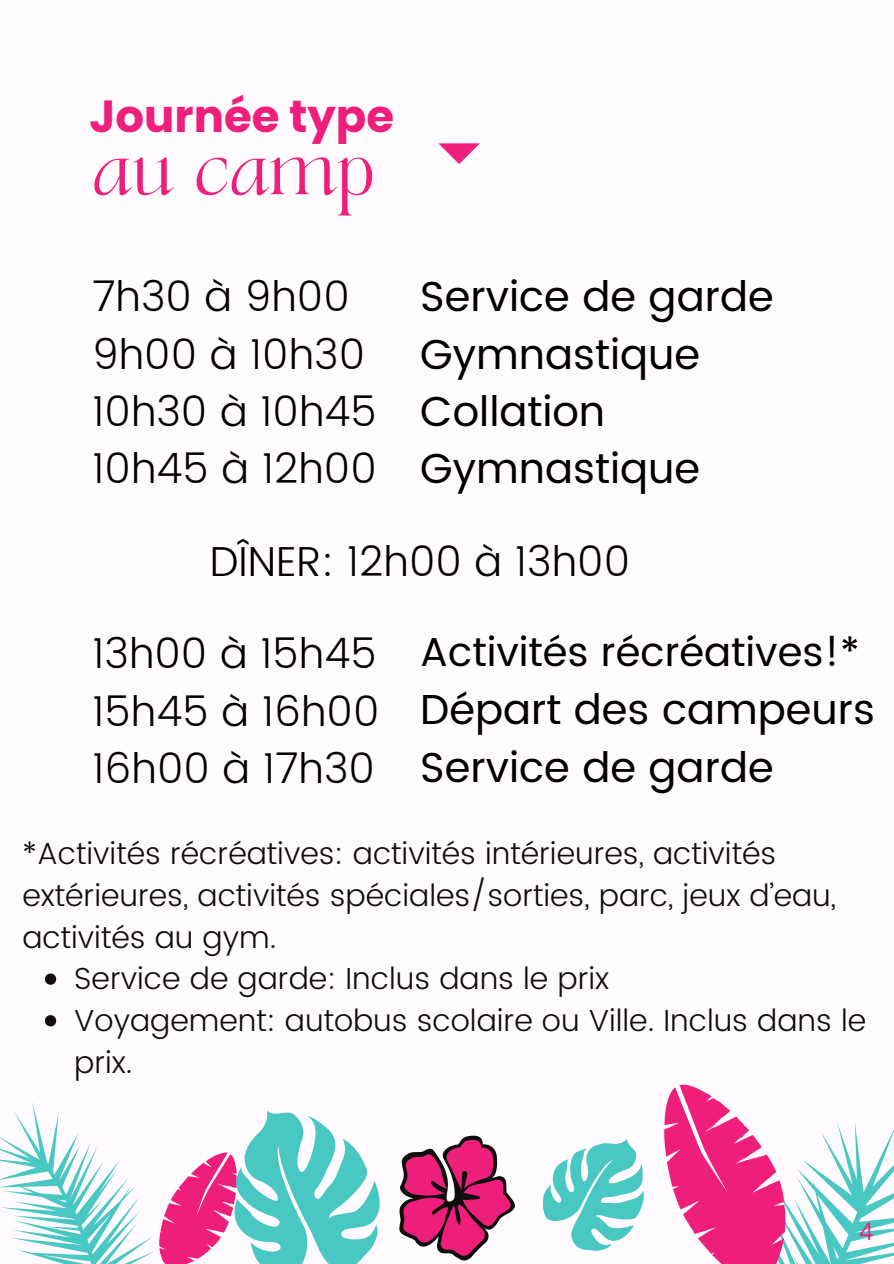
<style>
.page{position:relative;width:894px;height:1264px;background:#fff}
.page>*{position:absolute;margin:0;border:0;box-sizing:border-box;transform-origin:0 0}
.t1{font:54.9px "TANAEGEAN";color:#ee1e7b}
.t2{font:700 45px "Poppins";color:#ee1e7b}
.t3{font:300 41.85px/57.3px "Poppins";color:#000}
.t4{font:41.85px/57.3px "Poppins";color:#000}
.t5{font:40.35px "Poppins";color:#000}
.t6{font:300 30.45px/41.7px "Poppins";color:#0f0e0c}
.t7{font:24px "Open Sans";color:#ee1e7b}
</style>
<div class="page">
<div style="left:0;top:0;width:893px;height:1263px;background:#fffbff"></div>
<svg style="left:0;top:1084px;width:893px;height:180px"></svg>
<svg style="left:45px;top:973px;width:11px;height:11px"></svg>
<svg style="left:45px;top:1015px;width:11px;height:11px"></svg>
<svg style="left:438px;top:143px;width:42px;height:21px"></svg>
<p class="t2" style="left:89px;top:85px;width:306px">Journée type</p>
<p class="t1" style="left:92px;top:135px;width:285px">AU CAMP</p>
<h3 class="t3" style="left:92px;top:268px;width:286px">7h30 à 9h00<br>9h00 à 10h30<br>10h30 à 10h45<br>10h45 à 12h00</h3>
<h1 class="t4" style="left:420px;top:268px;width:355px">Service de garde<br>Gymnastique<br>Collation<br>Gymnastique</h1>
<h3 class="t3" style="left:210px;top:532px;width:421px">DÎNER: 12h00 à 13h00</h3>
<h3 class="t3" style="left:92px;top:625px;width:289px;text-align:justify">13h00 à 15h45<br>15h45 à 16h00<br>16h00 à 17h30</h3>
<h3 class="t5" style="left:420px;top:629px;width:441px">Activités récréatives!*</h3>
<h3 class="t4" style="left:420px;top:680px;width:456px;line-height:58.5px">Départ des campeurs<br>Service de garde</h3>
<h4 class="t6" style="left:22px;top:833px;width:815px">*Activités récréatives: activités intérieures, activités extérieures, activités spéciales/sorties, parc, jeux d’eau, activités au gym.</h4>
<p class="t6" style="left:74px;top:957px;width:536px">Service de garde: Inclus dans le prix</p>
<p class="t6" style="left:74px;top:999px;width:793px">Voyagement: autobus scolaire ou Ville. Inclus dans le prix.</p>
<h2 class="t7" style="left:859px;top:1214px;width:15px">4</h2>
</div>
